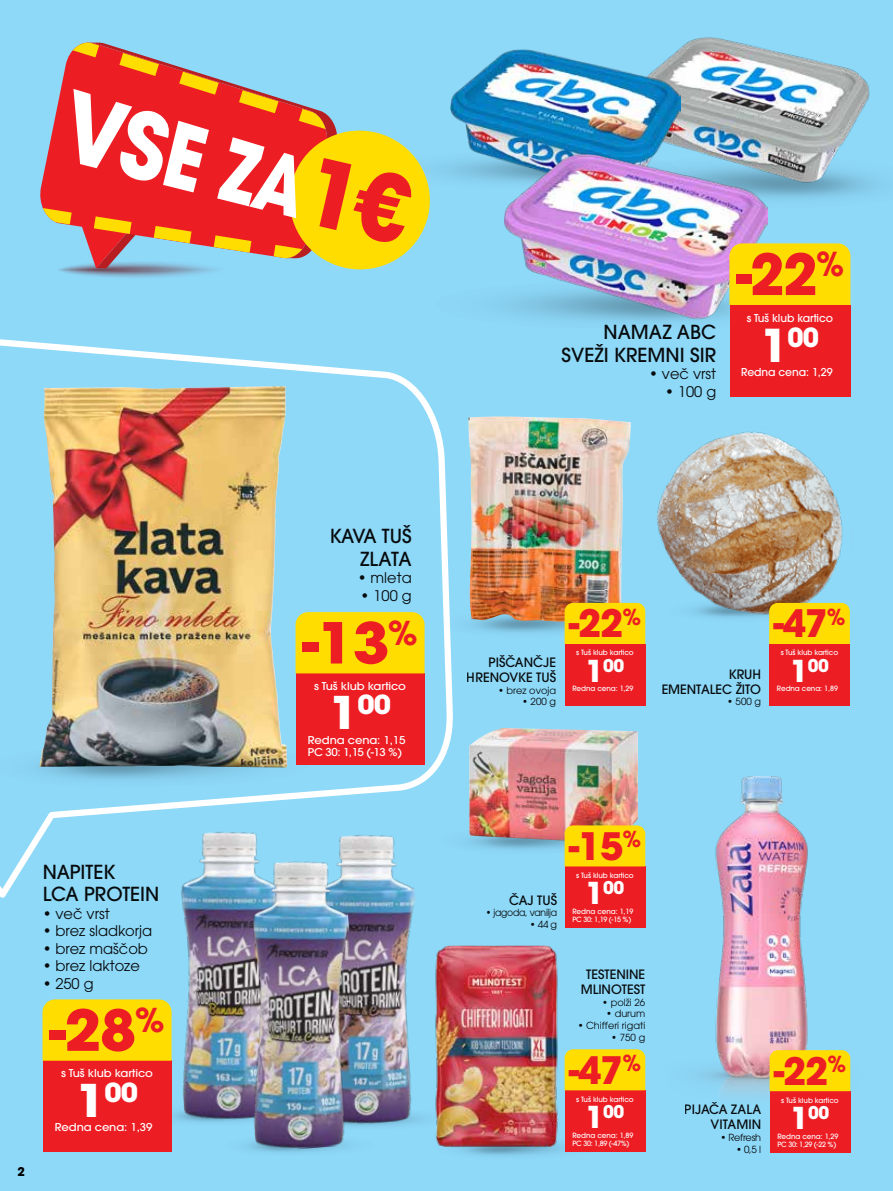
<style>
.page{position:relative;width:893px;height:1191px;background:#8ed8f8}
.page>*{position:absolute;margin:0;border:0;box-sizing:border-box;transform-origin:0 0}
.t1{font:700 56.25px "ITC Avant Garde Pro";color:#ed1d24}
.t2{font:700 56.1px "ITC Avant Garde Pro";color:#ed1d24;scale:1.07 1}
.t3{font:700 37.5px "ITC Avant Garde Pro";letter-spacing:-.03em;color:#ed1d24}
.t4{font:700 26.25px "ITC Avant Garde Pro";color:#fff}
.t5{font:700 26.1px "ITC Avant Garde Pro";color:#fff;scale:1.07 1}
.t6{font:500 19.2px/22.5px "ITC Avant Garde Pro";color:#000;text-align:right}
.t7{font:700 17.55px "ITC Avant Garde Pro";letter-spacing:-.03em;color:#fff}
.t8{font:14.7px "ITC Avant Garde Pro";color:#000}
.t9{font:500 12.9px/15px "ITC Avant Garde Pro";color:#000;text-align:right}
.t10{font:700 12px "ITC Avant Garde Pro";color:#000}
.t11{font:500 10.8px/12.5px "ITC Avant Garde Pro";letter-spacing:-.01em;color:#fff;scale:1.07 1}
.t12{font:500 10.8px "ITC Avant Garde Pro";letter-spacing:-.01em;color:#fff}
.t13{font:9.75px "ITC Avant Garde Pro";color:#000}
.t14{font:9.75px "ITC Avant Garde Pro";letter-spacing:-.03em;color:#000;scale:.95 1}
.t15{font:9.75px "ITC Avant Garde Pro";letter-spacing:-.03em;color:#000}
.t16{font:500 7.2px/8.4px "ITC Avant Garde Pro";letter-spacing:-.01em;color:#fff}
.s1{font-size:44.85px}
.s2{font-size:45px}
.s3{font-size:30px}
</style>
<div class="page">
<img style="left:680px;top:37px;width:193px;height:162px">
<svg style="left:0;top:339px;width:453px;height:559px"></svg>
<img style="left:443px;top:608px;width:122px;height:29px">
<img style="left:440px;top:825px;width:125px;height:29px">
<img style="left:469px;top:728px;width:169px;height:115px">
<img style="left:701px;top:776px;width:150px;height:328px">
<img style="left:468px;top:416px;width:159px;height:205px">
<img style="left:39px;top:386px;width:249px;height:356px">
<img style="left:435px;top:945px;width:123px;height:199px">
<img style="left:438px;top:1136px;width:158px;height:20px">
<img style="left:0;top:742px;width:310px;height:45px">
<div style="left:770px;top:1091px;width:80px;height:61px;background:#ed1d24"></div>
<div style="left:770px;top:1050px;width:80px;height:41px;background:#fd0"></div>
<div style="left:565px;top:1090px;width:80px;height:61px;background:#ed1d24"></div>
<div style="left:565px;top:1049px;width:80px;height:41px;background:#fd0"></div>
<div style="left:565px;top:644px;width:80px;height:61px;background:#ed1d24"></div>
<div style="left:565px;top:603px;width:62px;height:41px;background:#fd0"></div>
<div style="left:565px;top:866px;width:80px;height:62px;background:#ed1d24"></div>
<div style="left:565px;top:825px;width:80px;height:41px;background:#fd0"></div>
<img style="left:435px;top:1108px;width:15px;height:21px">
<img style="left:163px;top:827px;width:132px;height:295px">
<img style="left:300px;top:831px;width:132px;height:295px">
<img style="left:234px;top:857px;width:132px;height:295px">
<div style="left:43px;top:1060px;width:129px;height:91px;background:#ed1d24"></div>
<div style="left:43px;top:999px;width:129px;height:61px;background:#fd0"></div>
<div style="left:296px;top:673px;width:129px;height:91px;background:#ed1d24"></div>
<div style="left:296px;top:612px;width:129px;height:61px;background:#fd0"></div>
<img style="left:451px;top:48px;width:229px;height:178px">
<img style="left:505px;top:104px;width:263px;height:218px">
<div style="left:57px;top:260px;width:175px;height:19px;background:#8cd0ef;border-radius:50%"></div>
<div style="left:730px;top:305px;width:120px;height:92px;background:#ed1d24"></div>
<div style="left:729px;top:243px;width:121px;height:62px;background:#fd0"></div>
<img style="left:627px;top:422px;width:216px;height:227px">
<div style="left:769px;top:644px;width:81px;height:61px;background:#ed1d24"></div>
<div style="left:769px;top:603px;width:81px;height:41px;background:#fd0"></div>
<svg style="left:40px;top:43px;width:397px;height:233px"></svg>
<h3 class="t10" style="left:18px;top:1163px;width:9px">2</h3>
<h3 class="t6" style="left:43px;top:860px;width:118px;text-align:left">NAPITEK<br>LCA PROTEIN</h3>
<h3 class="t8" style="left:43px;top:904px;width:69px">• več vrst</h3>
<h3 class="t8" style="left:43px;top:921px;width:111px">• brez sladkorja</h3>
<h3 class="t8" style="left:43px;top:939px;width:107px">• brez maščob</h3>
<h3 class="t8" style="left:43px;top:956px;width:99px">• brez laktoze</h3>
<h3 class="t8" style="left:43px;top:974px;width:53px">• 250 g</h3>
<h2 class="t2" style="left:49px;top:992px;width:110px">-28<sup>%</sup></h2>
<h3 class="t11" style="left:61px;top:1067px;width:87px">s Tuš klub kartico</h3>
<h3 class="t5" style="left:76px;top:1074px;width:59px"><span class="s1">1</span>00</h3>
<h3 class="t11" style="left:55px;top:1120px;width:93px">Redna cena: 1,39</h3>
<h3 class="t6" style="left:329px;top:525px;width:84px">KAVA TUŠ<br>ZLATA</h3>
<h3 class="t8" style="left:358px;top:569px;width:56px">• mleta</h3>
<h3 class="t8" style="left:361px;top:586px;width:53px">• 100 g</h3>
<h2 class="t2" style="left:302px;top:605px;width:110px">-13<sup>%</sup></h2>
<h3 class="t11" style="left:314px;top:680px;width:87px">s Tuš klub kartico</h3>
<h3 class="t5" style="left:329px;top:687px;width:59px"><span class="s1">1</span>00</h3>
<h3 class="t11" style="left:308px;top:733px;width:93px">Redna cena: 1,15<br>PC 30: 1,15 (-13 %)</h3>
<h1 class="t1" style="left:736px;top:237px;width:110px">-22<sup>%</sup></h1>
<h3 class="t6" style="left:562px;top:321px;width:156px">NAMAZ ABC<br>SVEŽI KREMNI SIR</h3>
<h3 class="t8" style="left:649px;top:365px;width:69px">• več vrst</h3>
<h3 class="t8" style="left:665px;top:382px;width:53px">• 100 g</h3>
<h3 class="t12" style="left:747px;top:311px;width:88px">s Tuš klub kartico</h3>
<h3 class="t4" style="left:761px;top:319px;width:60px"><span class="s2">1</span>00</h3>
<h3 class="t12" style="left:741px;top:365px;width:93px">Redna cena: 1,29</h3>
<h3 class="t3" style="left:569px;top:598px;width:74px">-22<sup>%</sup></h3>
<h3 class="t3" style="left:773px;top:598px;width:74px">-47<sup>%</sup></h3>
<h3 class="t9" style="left:467px;top:654px;width:91px">PIŠČANČJE<br>HRENOVKE TUŠ</h3>
<h3 class="t13" style="left:498px;top:684px;width:60px">• brez ovoja</h3>
<h3 class="t13" style="left:522px;top:695px;width:36px">• 200 g</h3>
<p class="t16" style="left:576px;top:648px;width:59px">s Tuš klub kartico</p>
<h3 class="t7" style="left:586px;top:653px;width:40px"><span class="s3">1</span>00</h3>
<p class="t16" style="left:572px;top:684px;width:63px">Redna cena: 1,29</p>
<h3 class="t9" style="left:661px;top:666px;width:101px">KRUH<br>EMENTALEC ŽITO</h3>
<h3 class="t13" style="left:727px;top:695px;width:36px">• 500 g</h3>
<p class="t16" style="left:781px;top:648px;width:59px">s Tuš klub kartico</p>
<h3 class="t7" style="left:790px;top:653px;width:40px"><span class="s3">1</span>00</h3>
<p class="t16" style="left:777px;top:684px;width:63px">Redna cena: 1,89</p>
<h3 class="t9" style="left:509px;top:892px;width:49px">ČAJ TUŠ</h3>
<h3 class="t14" style="left:485px;top:906px;width:77px">• jagoda, vanilja</h3>
<h3 class="t13" style="left:530px;top:918px;width:29px">• 44 g</h3>
<h3 class="t3" style="left:569px;top:821px;width:74px">-15<sup>%</sup></h3>
<p class="t16" style="left:576px;top:871px;width:59px">s Tuš klub kartico</p>
<h3 class="t7" style="left:586px;top:876px;width:40px"><span class="s3">1</span>00</h3>
<p class="t16" style="left:572px;top:907px;width:63px">Redna cena: 1,19<br>PC 30: 1,19 (-15 %)</p>
<h3 class="t9" style="left:581px;top:966px;width:66px;text-align:center">TESTENINE<br>MLINOTEST</h3>
<h3 class="t13" style="left:602px;top:996px;width:45px">• polži 26</h3>
<h3 class="t13" style="left:606px;top:1007px;width:41px">• durum</h3>
<h3 class="t13" style="left:577px;top:1019px;width:69px">• Chifferi rigati</h3>
<h3 class="t13" style="left:611px;top:1031px;width:36px">• 750 g</h3>
<h3 class="t3" style="left:569px;top:1044px;width:74px">-47<sup>%</sup></h3>
<p class="t16" style="left:576px;top:1095px;width:59px">s Tuš klub kartico</p>
<h3 class="t7" style="left:586px;top:1100px;width:40px"><span class="s3">1</span>00</h3>
<p class="t16" style="left:572px;top:1130px;width:63px">Redna cena: 1,89<br>PC 30: 1,89 (-47%)</p>
<h3 class="t9" style="left:685px;top:1102px;width:78px">PIJAČA ZALA<br>VITAMIN</h3>
<h3 class="t15" style="left:721px;top:1131px;width:42px">• Refresh</h3>
<h3 class="t13" style="left:736px;top:1143px;width:27px">• 0,5 l</h3>
<h3 class="t3" style="left:774px;top:1045px;width:74px">-22<sup>%</sup></h3>
<p class="t16" style="left:781px;top:1096px;width:59px">s Tuš klub kartico</p>
<h3 class="t7" style="left:791px;top:1101px;width:40px"><span class="s3">1</span>00</h3>
<p class="t16" style="left:777px;top:1131px;width:63px">Redna cena: 1,29<br>PC 30: 1,29 (-22 %)</p>
</div>
